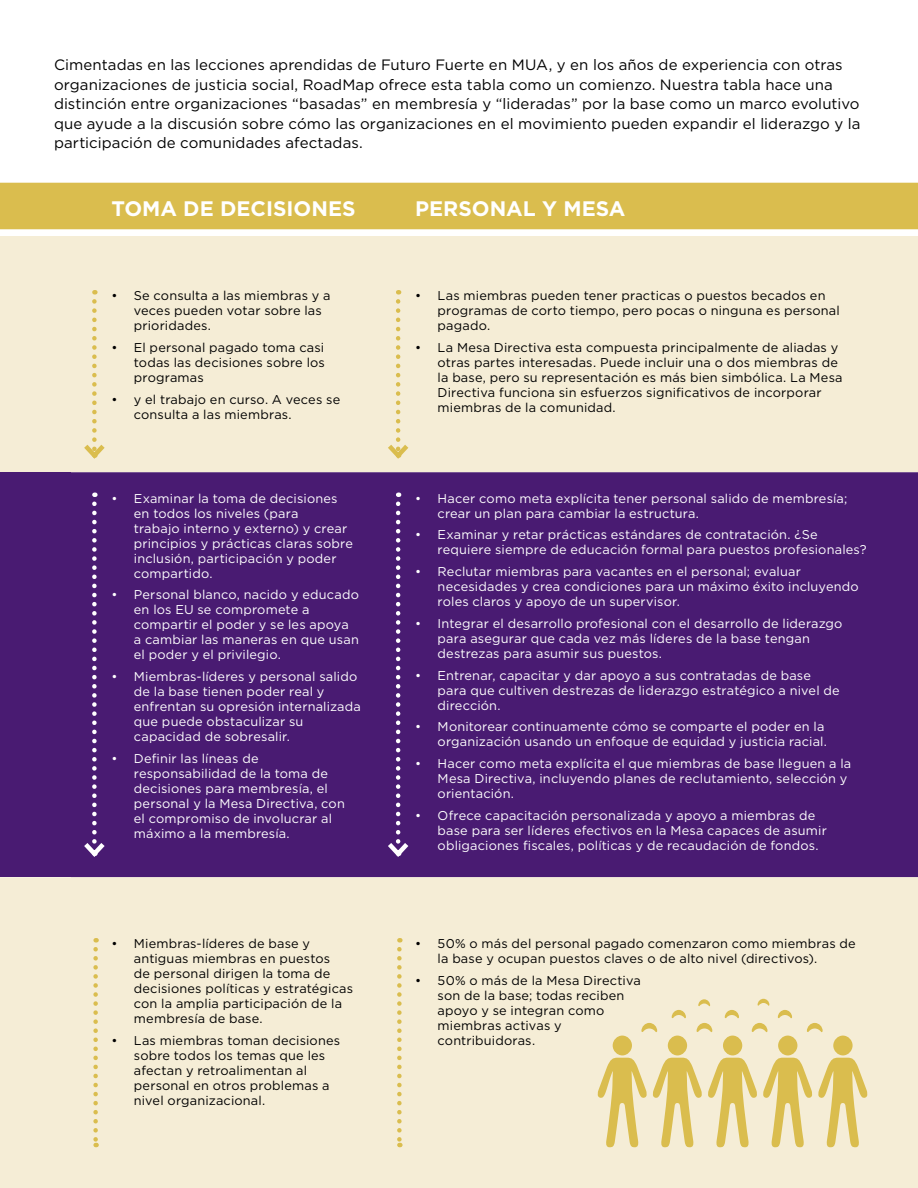
<style>
.page{position:relative;width:918px;height:1188px;background:#fff}
.page>*{position:absolute;margin:0;border:0;box-sizing:border-box;transform-origin:0 0}
.t1{font:700 21px "Gotham";color:#fff}
.t2{font:15px/19.5px "Gotham";letter-spacing:.005em;color:#000}
.t3{font:12.75px/15px "Gotham";letter-spacing:.015em;color:#fff}
.t4{font:12.75px/15px "Gotham";letter-spacing:.015em;color:#000}
</style>
<div class="page">
<div style="left:0;top:183px;width:918px;height:46px;background:#dabd4e"></div>
<div style="left:0;top:236px;width:918px;height:236px;background:#f5edd6"></div>
<div style="left:71px;top:472px;width:847px;height:405px;background:#491b72"></div>
<div style="left:0;top:472px;width:71px;height:405px;background:#491b72"></div>
<div style="left:0;top:877px;width:918px;height:311px;background:#f5edd6"></div>
<svg style="left:79px;top:301px;width:30px;height:161px;background:#f2e9cb"></svg>
<svg style="left:383px;top:301px;width:30px;height:161px;background:#f2e9cb"></svg>
<svg style="left:79px;top:504px;width:30px;height:356px;background:#552a7b"></svg>
<svg style="left:383px;top:504px;width:30px;height:356px;background:#54297b"></svg>
<svg style="left:93px;top:949px;width:5px;height:198px"></svg>
<svg style="left:397px;top:949px;width:5px;height:198px"></svg>
<div style="left:833px;top:1035px;width:20px;height:20px;background:#dabd4e;border-radius:50%"></div>
<div style="left:778px;top:1035px;width:19px;height:20px;background:#dabd4e;border-radius:50%"></div>
<div style="left:723px;top:1035px;width:19px;height:20px;background:#dabd4e;border-radius:50%"></div>
<div style="left:668px;top:1035px;width:19px;height:20px;background:#dabd4e;border-radius:50%"></div>
<svg style="left:597px;top:1058px;width:271px;height:89px;background:#e9d799"></svg>
<div style="left:613px;top:1035px;width:19px;height:20px;background:#dabd4e;border-radius:50%"></div>
<svg style="left:641px;top:1023px;width:16px;height:10px"></svg>
<svg style="left:697px;top:1023px;width:15px;height:10px"></svg>
<svg style="left:752px;top:1023px;width:16px;height:10px"></svg>
<svg style="left:807px;top:1023px;width:16px;height:10px"></svg>
<svg style="left:672px;top:1010px;width:14px;height:9px"></svg>
<svg style="left:725px;top:1010px;width:14px;height:9px"></svg>
<svg style="left:778px;top:1010px;width:14px;height:9px"></svg>
<svg style="left:698px;top:999px;width:12px;height:8px"></svg>
<svg style="left:758px;top:999px;width:11px;height:7px"></svg>
<p class="t2" style="left:54px;top:55px;width:808px">Cimentadas en las lecciones aprendidas de Futuro Fuerte en MUA, y en los años de experiencia con otras organizaciones de justicia social, RoadMap ofrece esta tabla como un comienzo. Nuestra tabla hace una distinción entre organizaciones “basadas” en membresía y “lideradas” por la base como un marco evolutivo que ayude a la discusión sobre cómo las organizaciones en el movimiento pueden expandir el liderazgo y la participación de comunidades afectadas.</p>
<h1 class="t1" style="left:111px;top:194px;width:246px">TOMA DE DECISIONES</h1>
<h1 class="t1" style="left:415px;top:194px;width:212px">PERSONAL Y MESA</h1>
<p class="t4" style="left:134px;top:288px;width:198px;text-indent:-23px">• Se consulta a las miembras y a veces pueden votar sobre las prioridades.</p>
<p class="t4" style="left:134px;top:340px;width:193px;text-align:justify;text-indent:-23px">• El personal pagado toma casi todas las decisiones sobre los programas</p>
<p class="t4" style="left:134px;top:391px;width:208px;text-indent:-23px">• y el trabajo en curso. A veces se consulta a las miembras.</p>
<p class="t3" style="left:134px;top:490px;width:221px;text-indent:-23px">• Examinar la toma de decisiones en todos los niveles (para<br>trabajo interno y externo) y crear principios y prácticas claras sobre inclusión, participación y poder compartido.</p>
<p class="t3" style="left:134px;top:587px;width:227px;text-indent:-23px">• Personal blanco, nacido y educado en los EU se compromete a compartir el poder y se les apoya a cambiar las maneras en que usan el poder y el privilegio.</p>
<p class="t3" style="left:134px;top:669px;width:229px;text-indent:-23px">• Miembras-líderes y personal salido de la base tienen poder real y enfrentan su opresión internalizada que puede obstaculizar su capacidad de sobresalir.</p>
<p class="t3" style="left:134px;top:751px;width:213px;text-indent:-23px">• Definir las líneas de responsabilidad de la toma de decisiones para membresía, el personal y la Mesa Directiva, con el compromiso de involucrar al máximo a la membresía.</p>
<p class="t4" style="left:134px;top:936px;width:221px;text-indent:-23px">• Miembras-líderes de base y antiguas miembras en puestos<br>de personal dirigen la toma de decisiones políticas y estratégicas con la amplia participación de la membresía de base.</p>
<p class="t4" style="left:134px;top:1033px;width:208px;text-indent:-23px">• Las miembras toman decisiones sobre todos los temas que les afectan y retroalimentan al personal en otros problemas a nivel organizacional.</p>
<p class="t4" style="left:438px;top:288px;width:404px;text-indent:-23px">• Las miembras pueden tener practicas o puestos becados en programas de corto tiempo, pero pocas o ninguna es personal pagado.</p>
<p class="t4" style="left:438px;top:340px;width:407px;text-indent:-23px">• La Mesa Directiva esta compuesta principalmente de aliadas y otras partes interesadas. Puede incluir una o dos miembras de la base, pero su representación es más bien simbólica. La Mesa Directiva funciona sin esfuerzos significativos de incorporar miembras de la comunidad.</p>
<p class="t3" style="left:438px;top:490px;width:411px;text-indent:-23px">• Hacer como meta explícita tener personal salido de membresía; crear un plan para cambiar la estructura.</p>
<p class="t3" style="left:438px;top:527px;width:430px;text-indent:-23px">• Examinar y retar prácticas estándares de contratación. ¿Se requiere siempre de educación formal para puestos profesionales?</p>
<p class="t3" style="left:438px;top:564px;width:423px;text-indent:-23px">• Reclutar miembras para vacantes en el personal; evaluar necesidades y crea condiciones para un máximo éxito incluyendo roles claros y apoyo de un supervisor.</p>
<p class="t3" style="left:438px;top:616px;width:406px;text-indent:-23px">• Integrar el desarrollo profesional con el desarrollo de liderazgo para asegurar que cada vez más líderes de la base tengan destrezas para asumir sus puestos.</p>
<p class="t3" style="left:438px;top:667px;width:404px;text-indent:-23px">• Entrenar, capacitar y dar apoyo a sus contratadas de base para que cultiven destrezas de liderazgo estratégico a nivel de dirección.</p>
<p class="t3" style="left:415px;top:719px;width:413px;text-align:right">• Monitorear continuamente cómo se comparte el poder en la organización usando un enfoque de equidad y justicia racial.</p>
<p class="t3" style="left:438px;top:756px;width:415px;text-indent:-23px">• Hacer como meta explícita el que miembras de base lleguen a la<br>Mesa Directiva, incluyendo planes de reclutamiento, selección y orientación.</p>
<p class="t3" style="left:438px;top:808px;width:391px;text-indent:-23px">• Ofrece capacitación personalizada y apoyo a miembras de base para ser líderes efectivos en la Mesa capaces de asumir obligaciones fiscales, políticas y de recaudación de fondos.</p>
<p class="t4" style="left:438px;top:936px;width:420px;text-indent:-23px">• 50% o más del personal pagado comenzaron como miembras de la base y ocupan puestos claves o de alto nivel (directivos).</p>
<p class="t4" style="left:438px;top:973px;width:205px;text-indent:-23px">• 50% o más de la Mesa Directiva son de la base; todas reciben apoyo y se integran como miembras activas y contribuidoras.</p>
</div>
